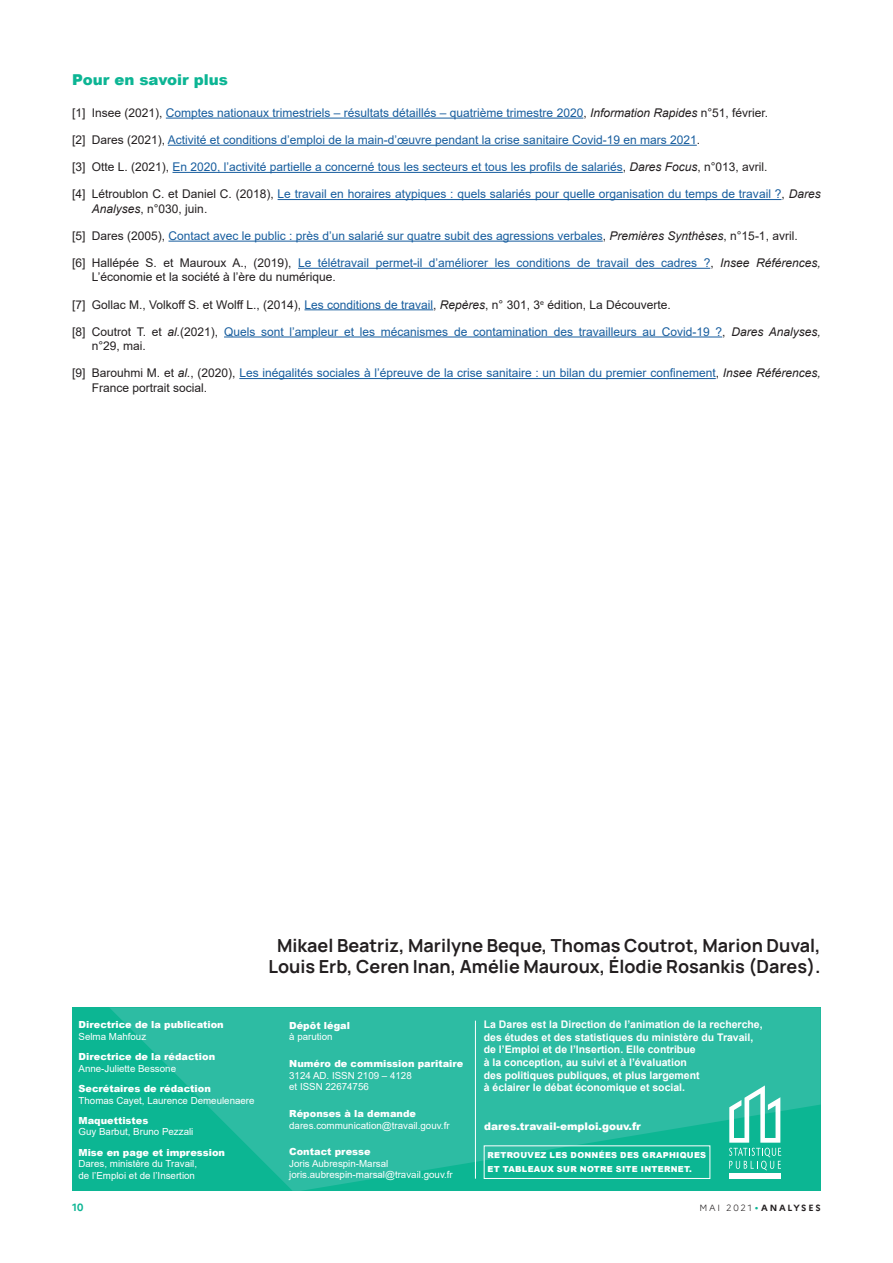
<style>
.page{position:relative;width:893px;height:1263px;background:#fff}
.page>*{position:absolute;margin:0;border:0;box-sizing:border-box;transform-origin:0 0}
.t1{font:700 18px/21.6px "Manrope";color:#231f20;text-align:center}
.t2{font:900 15px "Arial";color:#0cb594}
.t3{font:12px/14.4px "Arial";color:#175d9e}
.t4{font:12px/14.4px "Arial";color:#231f20}
.t5{font:700 10.5px/12.6px "Arial";color:#fff}
.t6{font:900 10.5px "Arial";color:#fff}
.t7{font:700 10.5px "Marianne";color:#0cb594}
.t8{font:9.75px/11.7px "Arial";color:#fff}
.t9{font:900 9.75px "Arial";color:#fff}
.t10{font:700 9px "Marianne";letter-spacing:.2em;color:#231f20}
.t11{font:900 8.25px/13.5px "Arial";letter-spacing:.035em;color:#fff}
.s1{color:#231f20}
.s2{font-style:italic;color:#231f20}
.s3{color:#175d9e}
.s4{font-style:italic}
.s5{font-weight:300}
.s6{font-family:"Manrope";color:#0cb594}
</style>
<div class="page">
<div style="left:72px;top:1007px;width:749px;height:184px;background:#0cb693"></div>
<svg style="left:110px;top:1007px;width:711px;height:184px;fill:#2dbca3"></svg>
<hr style="left:475px;top:1021px;width:1px;height:158px;background:#fff">
<div style="left:484px;top:1145px;width:226px;height:34px;border:1px solid #fff"></div>
<div style="left:729px;top:1174px;width:51px;height:5px;background:#fff"></div>
<svg style="left:729px;top:1085px;width:52px;height:85px"></svg>
<hr style="left:166px;top:118px;width:417px;height:1px;background:#175d9e">
<hr style="left:168px;top:145px;width:529px;height:1px;background:#175d9e">
<hr style="left:172px;top:172px;width:451px;height:1px;background:#175d9e">
<hr style="left:278px;top:199px;width:503px;height:1px;background:#175d9e">
<hr style="left:168px;top:241px;width:435px;height:1px;background:#175d9e">
<hr style="left:298px;top:268px;width:412px;height:1px;background:#175d9e">
<hr style="left:304px;top:309px;width:129px;height:1px;background:#175d9e">
<hr style="left:224px;top:337px;width:498px;height:1px;background:#175d9e">
<hr style="left:239px;top:378px;width:477px;height:1px;background:#175d9e">
<p class="t2" style="left:72px;top:69px;width:157px">Pour en savoir plus</p>
<p class="t3" style="left:72px;top:105px;width:697px"><span class="s1">[1] Insee (2021),</span> Comptes nationaux trimestriels – résultats détaillés – quatrième trimestre 2020<span class="s1">,</span> <span class="s2">Information Rapides</span> <span class="s1">n°51, février.</span></p>
<p class="t3" style="left:72px;top:132px;width:629px"><span class="s1">[2] Dares (2021),</span> Activité et conditions d’emploi de la main-d’œuvre pendant la crise sanitaire Covid-19 en mars 2021<span class="s1">.</span></p>
<p class="t3" style="left:72px;top:160px;width:697px"><span class="s1">[3] Otte L. (2021),</span> En 2020, l’activité partielle a concerné tous les secteurs et tous les profils de salariés<span class="s1">,</span> <span class="s2">Dares Focus</span><span class="s1">, n°013, avril.</span></p>
<p class="t3" style="left:92px;top:187px;width:730px;text-indent:-20px"><span class="s1">[4] Létroublon C. et Daniel C. (2018),</span> Le travail en horaires atypiques : quels salariés pour quelle organisation du temps de travail ?<span class="s1">,</span> <span class="s2">Dares<br>Analyses</span><span class="s1">, n°030, juin.</span></p>
<p class="t3" style="left:72px;top:228px;width:727px"><span class="s1">[5] Dares (2005),</span> Contact avec le public : près d’un salarié sur quatre subit des agressions verbales<span class="s1">,</span> <span class="s2">Premières Synthèses</span><span class="s1">, n°15-1, avril.</span></p>
<p class="t4" style="left:92px;top:255px;width:730px;text-indent:-20px">[6] Hallépée S. et Mauroux A., (2019), <span class="s3">Le télétravail permet-il d’améliorer les conditions de travail des cadres ?</span>, <span class="s4">Insee Références,<br></span>L’économie et la société à l’ère du numérique.</p>
<p class="t4" style="left:72px;top:297px;width:600px">[7] Gollac M., Volkoff S. et Wolff L., (2014), <span class="s3">Les conditions de travail</span>, <span class="s4">Repères</span>, n° 301, 3<sup>e</sup> édition, La Découverte.</p>
<p class="t3" style="left:92px;top:324px;width:730px;text-indent:-20px"><span class="s1">[8] Coutrot T. et</span> <span class="s2">al.</span><span class="s1">(2021),</span> Quels sont l’ampleur et les mécanismes de contamination des travailleurs au Covid-19 ?<span class="s1">,</span> <span class="s2">Dares Analyses, </span><span class="s1">n°29, mai.</span></p>
<p class="t3" style="left:92px;top:366px;width:730px;text-indent:-20px"><span class="s1">[9] Barouhmi M. et</span> <span class="s2">al.</span><span class="s1">, (2020),</span> Les inégalités sociales à l’épreuve de la crise sanitaire : un bilan du premier confinement<span class="s1">,</span> <span class="s2">Insee Références,<br></span><span class="s1">France portrait social.</span></p>
<h1 class="t1" style="left:268px;top:934px;width:554px">Mikael Beatriz, Marilyne Beque, Thomas Coutrot, Marion Duval,<br>Louis Erb, Ceren Inan, Amélie Mauroux, Élodie Rosankis (Dares).</h1>
<p class="t9" style="left:79px;top:1017px;width:147px">Directrice de la publication</p>
<p class="t8" style="left:79px;top:1030px;width:69px">Selma Mahfouz</p>
<p class="t9" style="left:79px;top:1049px;width:138px">Directrice de la rédaction</p>
<p class="t8" style="left:79px;top:1062px;width:99px">Anne-Juliette Bessone</p>
<p class="t9" style="left:79px;top:1081px;width:134px">Secrétaires de rédaction</p>
<p class="t8" style="left:79px;top:1094px;width:178px">Thomas Cayet, Laurence Demeulenaere</p>
<p class="t9" style="left:79px;top:1113px;width:71px">Maquettistes</p>
<p class="t8" style="left:79px;top:1126px;width:116px">Guy Barbut, Bruno Pezzali</p>
<p class="t9" style="left:79px;top:1145px;width:148px">Mise en page et impression</p>
<p class="t8" style="left:79px;top:1158px;width:120px">Dares, ministère du Travail, de l’Emploi et de l’Insertion</p>
<p class="t9" style="left:289px;top:1018px;width:62px">Dépôt légal</p>
<p class="t8" style="left:289px;top:1031px;width:45px">à parution</p>
<p class="t9" style="left:289px;top:1056px;width:176px">Numéro de commission paritaire</p>
<p class="t8" style="left:289px;top:1069px;width:124px">3124 AD. ISSN 2109 – 4128 et ISSN 22674756</p>
<p class="t9" style="left:289px;top:1106px;width:128px">Réponses à la demande</p>
<p class="t8" style="left:289px;top:1119px;width:162px">dares.communication@travail.gouv.fr</p>
<p class="t9" style="left:289px;top:1144px;width:83px">Contact presse</p>
<p class="t8" style="left:289px;top:1157px;width:165px">Joris Aubrespin-Marsal joris.aubrespin-marsal@travail.gouv.fr</p>
<p class="t5" style="left:484px;top:1018px;width:280px">La Dares est la Direction de l’animation de la recherche, des études et des statistiques du ministère du Travail, de l’Emploi et de l’Insertion. Elle contribue<br>à la conception, au suivi et à l’évaluation<br>des politiques publiques, et plus largement<br>à éclairer le débat économique et social.</p>
<p class="t6" style="left:484px;top:1118px;width:158px">dares.travail-emploi.gouv.fr</p>
<p class="t11" style="left:487px;top:1148px;width:220px">RETROUVEZ LES DONNÉES DES GRAPHIQUES<br>ET TABLEAUX SUR NOTRE SITE INTERNET.</p>
<p class="t7" style="left:72px;top:1201px;width:13px">10</p>
<p class="t10" style="left:699px;top:1203px;width:123px"><span class="s5">MAI 2021</span><span class="s6">•</span>ANALYSES</p>
</div>
